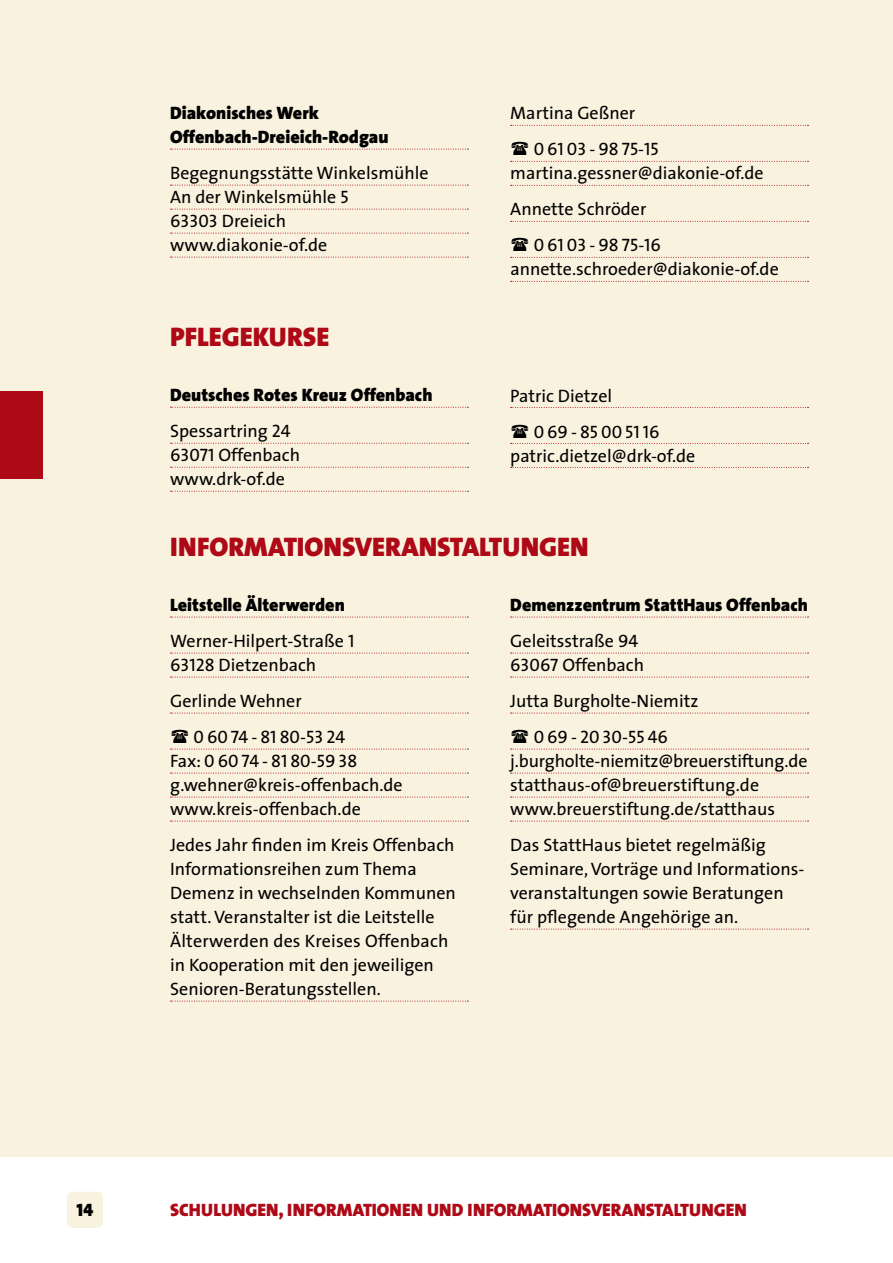
<style>
.page{position:relative;width:893px;height:1263px;background:#fff}
.page>*{position:absolute;margin:0;border:0;box-sizing:border-box;transform-origin:0 0}
.t1{font:900 27px "The Sans";color:#ae0917}
.t2{font:18px/24px "The Sans";color:#000}
.t3{font:900 18px/36px "The Sans";color:#000}
.t4{font:18px/24px "The Sans Caps";color:#000}
.t5{font:18px "The Sans Black Caps";color:#ae0917}
.t6{font:18px "The Sans Black Caps";color:#000}
.s1{font-family:"The Sans Caps"}
.s2{font-weight:400}
.s3{font-family:"The Sans Caps";font-weight:400}
.s4{font-family:"The Sans"}
</style>
<div class="page">
<div style="left:0;top:0;width:893px;height:1157px;background:#f8f2de"></div>
<div style="left:67px;top:1192px;width:36px;height:36px;background:#f8f2de;border-radius:6px"></div>
<svg style="left:170px;top:149px;width:298px;height:1px"></svg>
<svg style="left:170px;top:185px;width:298px;height:1px"></svg>
<svg style="left:170px;top:209px;width:298px;height:1px"></svg>
<svg style="left:170px;top:233px;width:298px;height:1px"></svg>
<svg style="left:170px;top:257px;width:298px;height:1px"></svg>
<svg style="left:511px;top:125px;width:297px;height:1px"></svg>
<svg style="left:511px;top:161px;width:297px;height:1px"></svg>
<svg style="left:511px;top:185px;width:297px;height:1px"></svg>
<svg style="left:511px;top:221px;width:297px;height:1px"></svg>
<svg style="left:511px;top:257px;width:297px;height:1px"></svg>
<svg style="left:511px;top:281px;width:297px;height:1px"></svg>
<svg style="left:170px;top:407px;width:298px;height:1px"></svg>
<svg style="left:170px;top:443px;width:298px;height:1px"></svg>
<svg style="left:170px;top:467px;width:298px;height:1px"></svg>
<svg style="left:170px;top:491px;width:298px;height:1px"></svg>
<svg style="left:511px;top:407px;width:297px;height:1px"></svg>
<svg style="left:511px;top:443px;width:297px;height:1px"></svg>
<svg style="left:511px;top:467px;width:297px;height:1px"></svg>
<svg style="left:170px;top:617px;width:298px;height:1px"></svg>
<svg style="left:170px;top:653px;width:298px;height:1px"></svg>
<svg style="left:170px;top:677px;width:298px;height:1px"></svg>
<svg style="left:170px;top:713px;width:298px;height:1px"></svg>
<svg style="left:170px;top:749px;width:298px;height:1px"></svg>
<svg style="left:170px;top:773px;width:298px;height:1px"></svg>
<svg style="left:170px;top:797px;width:298px;height:1px"></svg>
<svg style="left:170px;top:821px;width:298px;height:1px"></svg>
<svg style="left:170px;top:1001px;width:298px;height:1px"></svg>
<svg style="left:511px;top:617px;width:297px;height:1px"></svg>
<svg style="left:511px;top:653px;width:297px;height:1px"></svg>
<svg style="left:511px;top:677px;width:297px;height:1px"></svg>
<svg style="left:511px;top:713px;width:297px;height:1px"></svg>
<svg style="left:511px;top:749px;width:297px;height:1px"></svg>
<svg style="left:511px;top:773px;width:297px;height:1px"></svg>
<svg style="left:511px;top:797px;width:297px;height:1px"></svg>
<svg style="left:511px;top:821px;width:297px;height:1px"></svg>
<svg style="left:511px;top:929px;width:297px;height:1px"></svg>
<div style="left:0;top:391px;width:43px;height:88px;background:#ae0917"></div>
<p class="t3" style="left:170px;top:101px;width:220px;line-height:24px">Diakonisches Werk<br>Offenbach-Dreieich-Rodgau</p>
<p class="t2" style="left:170px;top:161px;width:260px">Begegnungsstätte Winkelsmühle<br>An der Winkelsmühle <span class="s1">5<br>63303</span> Dreieich www.diakonie-of.de</p>
<h1 class="t1" style="left:170px;top:314px;width:161px">Pflegekurse</h1>
<p class="t3" style="left:170px;top:377px;width:264px">Deutsches Rotes Kreuz Offenbach<br><span class="s2">Spessartring</span> <span class="s3">24</span></p>
<p class="t2" style="left:170px;top:443px;width:132px"><span class="s1">63071</span> Offenbach www.drk-of.de</p>
<p class="t2" style="left:510px;top:101px;width:127px">Martina Geßner</p>
<p class="t4" style="left:534px;top:137px;width:127px">0 61 03 - 98 75<span class="s4">-</span>15</p>
<p class="t2" style="left:510px;top:155px;width:255px;line-height:36px">martina.gessner@diakonie-of.de<br>Annette Schröder</p>
<p class="t4" style="left:534px;top:233px;width:129px">0 61 03 - 98 75<span class="s4">-</span>16</p>
<p class="t2" style="left:510px;top:257px;width:270px">annette.schroeder@diakonie-of.de</p>
<p class="t2" style="left:510px;top:383px;width:104px">Patric Dietzel</p>
<p class="t4" style="left:534px;top:419px;width:127px">069-85005116</p>
<p class="t2" style="left:510px;top:443px;width:187px">patric.dietzel@drk-of.de</p>
<h1 class="t1" style="left:170px;top:524px;width:420px">Informations-veranstaltu ngen</h1>
<p class="t3" style="left:170px;top:587px;width:186px">Leitstelle Älterwerden<br><span class="s2">Werner-Hilpert-Straße</span> <span class="s3">1</span></p>
<p class="t2" style="left:170px;top:646px;width:148px;line-height:36px"><span class="s1">63128</span> Dietzenbach<br>Gerlinde Wehner</p>
<p class="t4" style="left:170px;top:724px;width:189px;text-indent:23px">0 60 74 - 81 80<span class="s4">-</span>53 24<br><span class="s4">Fax:</span> 0 60 74 - 81 80<span class="s4">-</span>59 38</p>
<p class="t2" style="left:170px;top:772px;width:234px">g.wehner@kreis-offenbach.de www.kreis-offenbach.de</p>
<p class="t2" style="left:170px;top:832px;width:287px">Jedes Jahr finden im Kreis Offenbach Informationsreihen zum Thema Demenz in wechselnden Kommunen statt. Veranstalter ist die Leitstelle Älterwerden des Kreises Offenbach in Kooperation mit den jeweiligen Senioren-Beratungsstellen.</p>
<p class="t3" style="left:510px;top:587px;width:299px">Demenzzentrum StattHaus Offenbach<br><span class="s2">Geleitsstraße</span> <span class="s3">94</span></p>
<p class="t2" style="left:510px;top:646px;width:190px;line-height:36px"><span class="s1">63067</span> Offenbach<br>Jutta Burgholte-Niemitz</p>
<p class="t4" style="left:534px;top:724px;width:136px">0 69 - 20 30-55 46</p>
<p class="t2" style="left:510px;top:748px;width:299px">j.burgholte-niemitz@breuerstiftung.de statthaus-of@breuerstiftung.de www.breuerstiftung.de/statthaus</p>
<p class="t2" style="left:510px;top:832px;width:295px">Das StattHaus bietet regelmäßig Seminare, Vorträge und Informations&shy;veranstaltungen sowie Beratungen für pflegende Angehörige an.</p>
<p class="t6" style="left:77px;top:1194px;width:18px">14</p>
<p class="t5" style="left:170px;top:1194px;width:578px">SCHULUNGEN, INFORMATIONEN UND INFORMATIONSVERANSTALTUNGEN</p>
</div>
